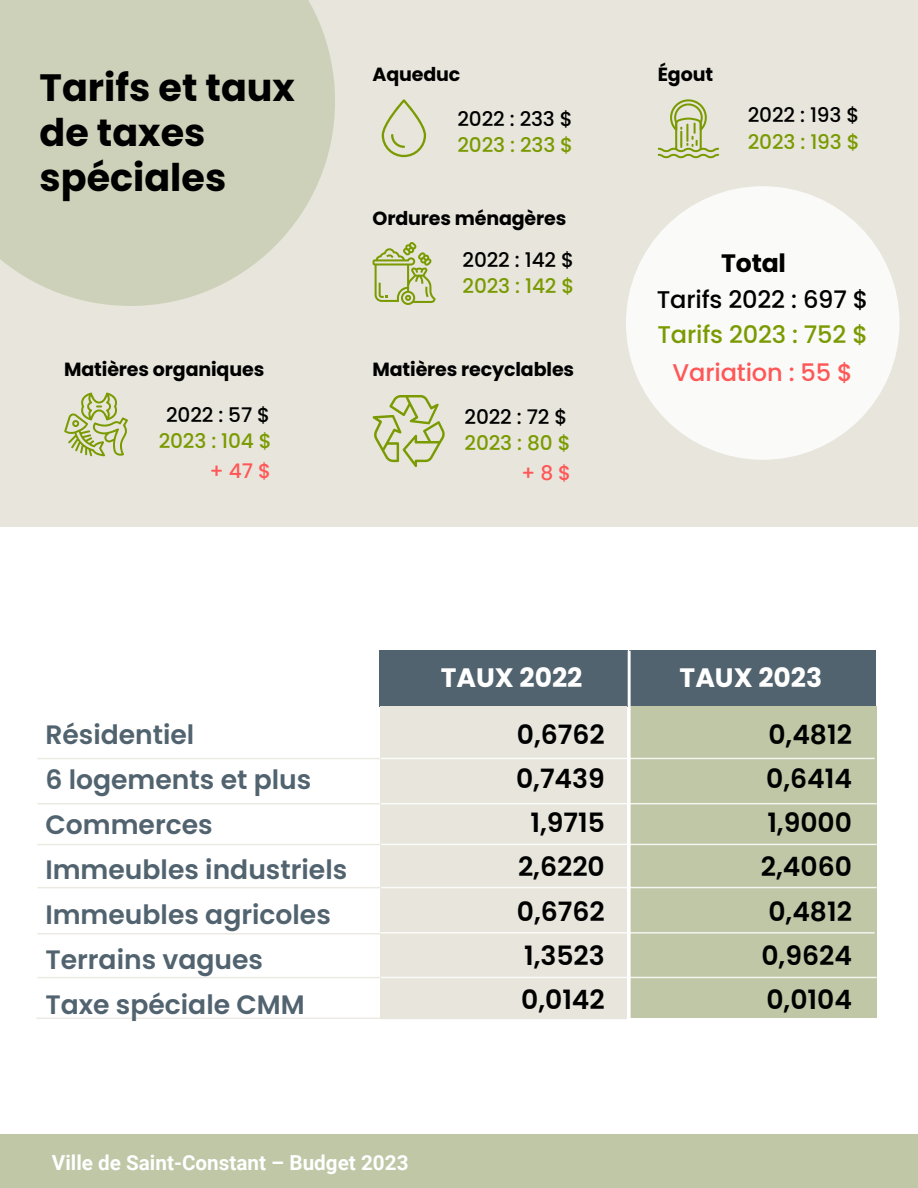
<style>
.page{position:relative;width:918px;height:1188px;background:#fff}
.page>*{position:absolute;margin:0;border:0;box-sizing:border-box;transform-origin:0 0}
.t1{font:700 38.1px/45px "Poppins";color:#000}
.t2{font:600 26.7px/45px "Poppins";color:#51636f}
.t3{font:700 26.7px "Poppins";color:#fff}
.t4{font:600 26.55px/44.2px "Poppins";color:#000;text-align:center}
.t5{font:700 25.2px "Poppins";letter-spacing:-.005em;color:#000}
.t6{font:500 24.15px "Poppins";letter-spacing:-.005em;color:#000}
.t7{font:500 24.15px "Poppins";letter-spacing:-.005em;color:#7a9a01}
.t8{font:500 24.15px "Poppins";letter-spacing:-.005em;color:#ff5757}
.t9{font:700 20.7px "Roboto";color:#fff}
.t10{font:500 20.1px "Poppins";letter-spacing:-.005em;color:#7a9a01}
.t11{font:500 20.1px "Poppins";letter-spacing:-.005em;color:#000}
.t12{font:500 20.1px "Poppins";color:#ff5757}
.t13{font:700 19.05px "Poppins";letter-spacing:-.005em;color:#000}
</style>
<div class="page">
<div style="left:380px;top:651px;width:248px;height:55px;background:#51636f"></div>
<div style="left:630px;top:651px;width:246px;height:55px;background:#51636f"></div>
<div style="left:630px;top:706px;width:247px;height:312px;background:#bfc7a6"></div>
<div style="left:380px;top:706px;width:247px;height:313px;background:#e8e6dc"></div>
<hr style="left:36px;top:1018px;width:344px;height:1px;background:#e8e6dc">
<hr style="left:36px;top:758px;width:839px;height:1px;background:#fff">
<hr style="left:38px;top:803px;width:839px;height:1px;background:#fff">
<hr style="left:38px;top:844px;width:839px;height:1px;background:#fff">
<hr style="left:38px;top:887px;width:839px;height:1px;background:#fff">
<hr style="left:36px;top:932px;width:839px;height:2px;background:#fff">
<hr style="left:38px;top:977px;width:839px;height:1px;background:#fff">
<hr style="left:628px;top:651px;width:3px;height:368px;background:#fff">
<hr style="left:37px;top:977px;width:344px;height:1px;background:#e8e6dc">
<hr style="left:37px;top:933px;width:344px;height:1px;background:#e8e6dc">
<hr style="left:37px;top:887px;width:344px;height:1px;background:#e8e6dc">
<hr style="left:37px;top:844px;width:344px;height:1px;background:#e8e6dc">
<hr style="left:37px;top:803px;width:344px;height:2px;background:#e8e6dc">
<hr style="left:37px;top:758px;width:344px;height:1px;background:#e8e6dc">
<div style="left:0;top:0;width:918px;height:527px;background:#e8e6dc"></div>
<svg style="left:382px;top:99px;width:44px;height:58px"></svg>
<svg style="left:658px;top:99px;width:61px;height:59px"></svg>
<svg style="left:373px;top:242px;width:63px;height:63px"></svg>
<svg style="left:64px;top:392px;width:64px;height:64px"></svg>
<svg style="left:373px;top:395px;width:72px;height:72px"></svg>
<svg style="left:0;top:0;width:335px;height:306px;fill:#cdd1b9"></svg>
<div style="left:626px;top:186px;width:274px;height:274px;background:#fafaf8;border-radius:50%"></div>
<div style="left:0;top:1134px;width:918px;height:54px;background:#bfc7a6"></div>
<h1 class="t1" style="left:40px;top:65px;width:257px">Tarifs et taux de taxes spéciales</h1>
<p class="t13" style="left:373px;top:61px;width:89px">Aqueduc</p>
<p class="t11" style="left:457px;top:105px;width:117px">2022 : 233 $</p>
<p class="t10" style="left:457px;top:131px;width:117px">2023 : 233 $</p>
<p class="t13" style="left:658px;top:61px;width:57px">Égout</p>
<p class="t11" style="left:748px;top:101px;width:113px">2022 : 193 $</p>
<p class="t10" style="left:748px;top:127px;width:114px">2023 : 193 $</p>
<p class="t13" style="left:373px;top:205px;width:195px">Ordures ménagères</p>
<p class="t13" style="left:64px;top:356px;width:202px">Matières organiques</p>
<p class="t11" style="left:463px;top:246px;width:113px">2022 : 142 $</p>
<p class="t10" style="left:463px;top:272px;width:114px">2023 : 142 $</p>
<p class="t13" style="left:373px;top:356px;width:203px">Matières recyclables</p>
<p class="t5" style="left:721px;top:246px;width:66px">Total</p>
<p class="t6" style="left:657px;top:283px;width:213px">Tarifs 2022 : 697 $</p>
<p class="t7" style="left:657px;top:318px;width:212px">Tarifs 2023 : 752 $</p>
<p class="t8" style="left:673px;top:355px;width:182px">Variation : 55 $</p>
<p class="t11" style="left:166px;top:401px;width:106px">2022 : 57 $</p>
<p class="t10" style="left:159px;top:427px;width:115px">2023 : 104 $</p>
<p class="t12" style="left:210px;top:457px;width:63px">+47$</p>
<p class="t11" style="left:465px;top:403px;width:105px">2022 : 72 $</p>
<p class="t10" style="left:465px;top:429px;width:108px">2023 : 80 $</p>
<p class="t12" style="left:521px;top:459px;width:52px">+8$</p>
<p class="t2" style="left:45px;top:712px;width:303px">Résidentiel<br>6 logements et plus<br>Commerces<br>Immeubles industriels<br>Immeubles agricoles<br>Terrains vagues<br>Taxe spéciale CMM</p>
<p class="t3" style="left:441px;top:659px;width:143px">TAUX 2022</p>
<p class="t3" style="left:680px;top:659px;width:144px">TAUX 2023</p>
<p class="t4" style="left:516px;top:712px;width:90px">0,6762<br>0,7439<br>1,9715<br>2,6220<br>0,6762<br>1,3523<br>0,0142</p>
<p class="t4" style="left:761px;top:712px;width:93px;text-align:justify">0,4812<br>0,6414<br>1,9000<br>2,4060<br>0,4812<br>0,9624<br>0,0104</p>
<p class="t9" style="left:52px;top:1151px;width:358px">Ville de Saint-Constant – Budget 2023</p>
</div>
